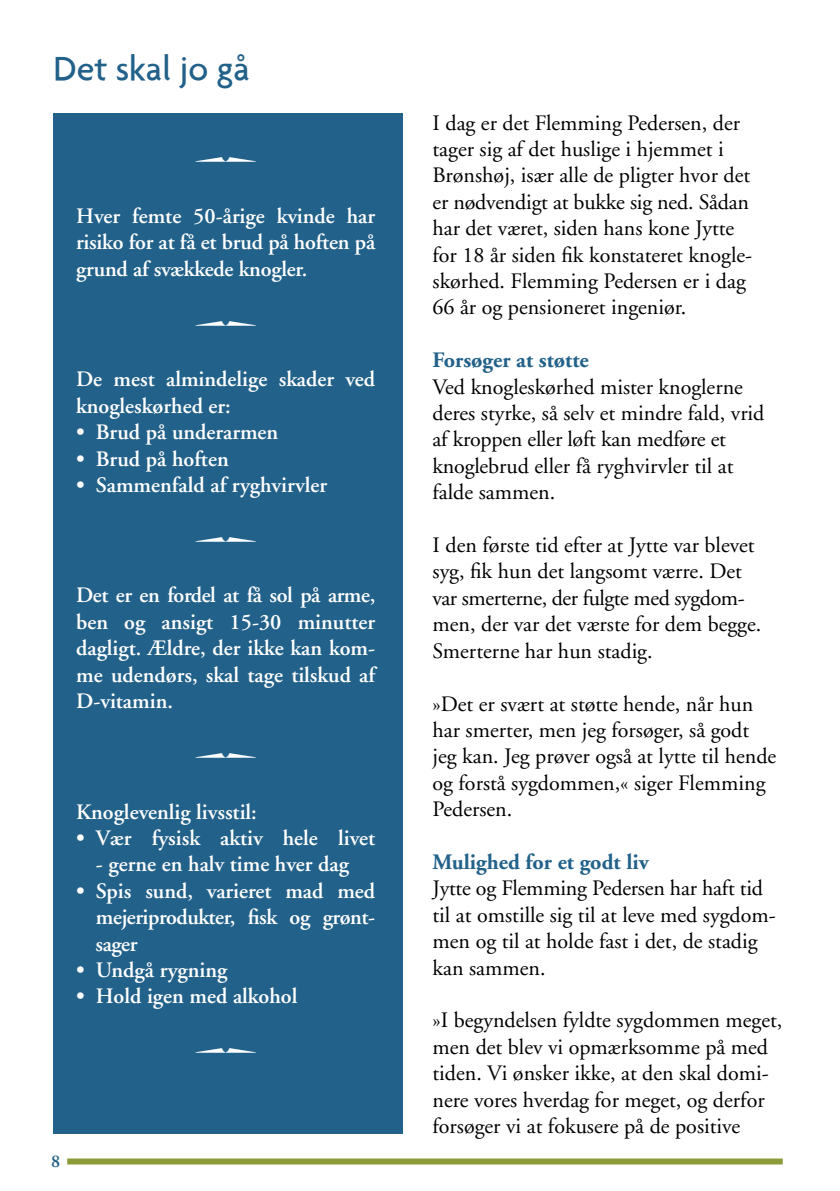
<style>
.page{position:relative;width:840px;height:1191px;background:#fff}
.page>*{position:absolute;margin:0;border:0;box-sizing:border-box;transform-origin:0 0}
.Overskrift{font:500 36px "Agenda";color:#226189}
.Brødtekst{font:22px/26.4px "Adobe Garamond";color:#000}
.Fakta{font:600 22px/26.4px "Adobe Garamond";color:#fff;text-align:justify}
.Brødtekst_Overskrift{font:700 22px "Adobe Garamond";color:#226189}
.t1{font:600 18px "Adobe Garamond";color:#226189}
</style>
<div class="page">
<div style="left:53px;top:113px;width:350px;height:1021px;background:#226189"></div>
<div style="left:67px;top:1158px;width:715px;height:6px;background:#8c9b38"></div>
<p class="Overskrift" style="left:53px;top:47px;width:198px">Det skal jo gå</p>
<p class="Fakta" style="left:76px;top:203px;width:300px">Hver femte 50-årige kvinde har risiko for at få et brud på hoften på grund af svækkede knogler.</p>
<p class="Fakta" style="left:76px;top:366px;width:300px">De mest almindelige skader ved knogleskørhed er:</p>
<p class="Fakta" style="left:76px;top:419px;width:204px">• Brud på underarmen</p>
<p class="Fakta" style="left:76px;top:446px;width:154px">• Brud på hoften</p>
<p class="Fakta" style="left:76px;top:472px;width:252px">• Sammenfald af ryghvirvler</p>
<p class="Fakta" style="left:76px;top:582px;width:300px">Det er en fordel at få sol på arme, ben og ansigt 15-30 minutter dagligt. Ældre, der ikke kan kom&shy;me udendørs, skal tage tilskud af D-vitamin.</p>
<p class="Fakta" style="left:76px;top:798px;width:182px">Knoglevenlig livsstil:</p>
<p class="Fakta" style="left:76px;top:825px;width:300px">• Vær fysisk aktiv hele livet</p>
<p class="Fakta" style="left:96px;top:851px;width:254px">- gerne en halv time hver dag</p>
<p class="Fakta" style="left:95px;top:878px;width:281px;text-indent:-19px">• Spis sund, varieret mad med mejeriprodukter, fisk og grønt&shy;sager</p>
<p class="Fakta" style="left:76px;top:957px;width:153px">• Undgå rygning</p>
<p class="Fakta" style="left:76px;top:983px;width:223px">• Hold igen med alkohol</p>
<p class="t1" style="left:51px;top:1151px;width:11px">8</p>
<p class="Brødtekst" style="left:432px;top:110px;width:321px">I dag er det Flemming Pedersen, der tager sig af det huslige i hjemmet i Brønshøj, især alle de pligter hvor det er nødvendigt at bukke sig ned. Sådan har det været, siden hans kone Jytte for 18 år siden fik konstateret knogle&shy;skørhed. Flemming Pedersen er i dag 66 år og pensioneret ingeniør.</p>
<p class="Brødtekst_Overskrift" style="left:432px;top:348px;width:158px">Forsøger at støtte</p>
<p class="Brødtekst" style="left:432px;top:374px;width:333px">Ved knogleskørhed mister knoglerne deres styrke, så selv et mindre fald, vrid af kroppen eller løft kan medføre et knoglebrud eller få ryghvirvler til at falde sammen.</p>
<p class="Brødtekst" style="left:432px;top:532px;width:330px">I den første tid efter at Jytte var blevet syg, fik hun det langsomt værre. Det var smerterne, der fulgte med sygdom&shy;men, der var det værste for dem begge.<br>Smerterne har hun stadig.</p>
<p class="Brødtekst" style="left:432px;top:691px;width:345px">»Det er svært at støtte hende, når hun har smerter, men jeg forsøger, så godt jeg kan. Jeg prøver også at lytte til hende og forstå sygdommen,« siger Flemming<br>Pedersen.</p>
<p class="Brødtekst_Overskrift" style="left:432px;top:850px;width:218px">Mulighed for et godt liv</p>
<p class="Brødtekst" style="left:432px;top:875px;width:344px">Jytte og Flemming Pedersen har haft tid til at omstille sig til at leve med sygdom&shy;men og til at holde fast i det, de stadig kan sammen.</p>
<p class="Brødtekst" style="left:432px;top:1007px;width:351px">»I begyndelsen fyldte sygdommen meget, men det blev vi opmærksomme på med tiden. Vi ønsker ikke, at den skal domi&shy;nere vores hverdag for meget, og derfor forsøger vi at fokusere på de positive</p>
</div>
